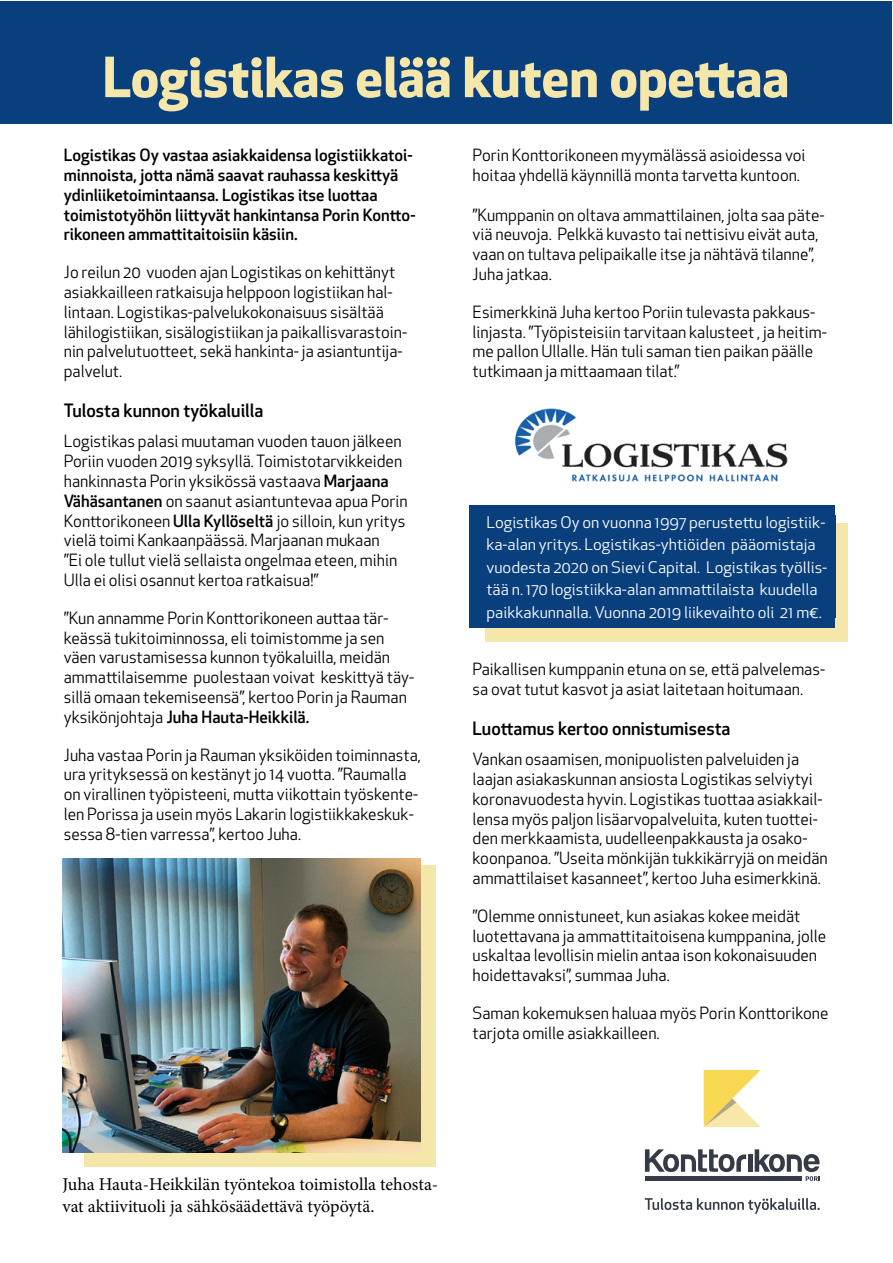
<style>
.page{position:relative;width:893px;height:1263px;background:#fff}
.page>*{position:absolute;margin:0;border:0;box-sizing:border-box;transform-origin:0 0}
.t1{font:700 54px "Apex New";color:#f5e6aa}
.t2{font:18px/21.6px "Minion Pro";color:#000}
.t3{font:500 18px "Apex New";color:#000}
.t4{font:16.5px/19.8px "Apex New";color:#000}
.t5{font:500 16.5px/19.8px "Apex New";color:#000}
.t6{font:15.6px/22.5px "Apex New";color:#fff;scale:1.05 1}
.s1{font-weight:500}
</style>
<div class="page">
<div style="left:84px;top:865px;width:351px;height:302px;background:#f5e6aa"></div>
<div style="left:1px;top:1px;width:891px;height:122px;background:#093f7d"></div>
<img style="left:514px;top:408px;width:274px;height:74px">
<div style="left:485px;top:523px;width:363px;height:118px;background:#f5e6aa"></div>
<div style="left:469px;top:506px;width:366px;height:122px;background:#093f7d"></div>
<img style="left:62px;top:858px;width:359px;height:294px">
<svg style="left:704px;top:1070px;width:57px;height:57px"></svg>
<svg style="left:645px;top:1198px;width:175px;height:16px"></svg>
<div style="left:748px;top:1154px;width:5px;height:18px;background:#343b46"></div>
<div style="left:645px;top:1176px;width:157px;height:5px;background:#343b46"></div>
<svg style="left:645px;top:1149px;width:101px;height:23px"></svg>
<svg style="left:755px;top:1149px;width:64px;height:32px"></svg>
<h1 class="t1" style="left:103px;top:38px;width:688px">Logistikas elää kuten opettaa</h1>
<p class="t5" style="left:64px;top:145px;width:353px">Logistikas Oy vastaa asiakkaidensa logistiikkatoi&shy;minnoista, jotta nämä saavat rauhassa keskittyä ydinliiketoimintaansa. Logistikas itse luottaa toimistotyöhön liittyvät hankintansa Porin Kontto&shy;rikoneen ammattitaitoisiin käsiin.</p>
<p class="t4" style="left:64px;top:262px;width:345px">Jo reilun 20 vuoden ajan Logistikas on kehittänyt asiakkailleen ratkaisuja helppoon logistiikan hal&shy;lintaan. Logistikas-palvelukokonaisuus sisältää lähilogistiikan, sisälogistiikan ja paikallisvarastoin&shy;nin palvelutuotteet, sekä hankinta- ja asiantuntija&shy;palvelut.</p>
<p class="t3" style="left:64px;top:398px;width:201px">Tulosta kunnon työkaluilla</p>
<p class="t4" style="left:64px;top:432px;width:345px">Logistikas palasi muutaman vuoden tauon jälkeen Poriin vuoden 2019 syksyllä. Toimistotarvikkeiden hankinnasta Porin yksikössä vastaava <span class="s1">Marjaana Vähäsantanen</span> on saanut asiantuntevaa apua Porin Konttorikoneen <span class="s1">Ulla Kyllöseltä</span> jo silloin, kun yritys vielä toimi Kankaanpäässä. Marjaanan mukaan<br>”Ei ole tullut vielä sellaista ongelmaa eteen, mihin Ulla ei olisi osannut kertoa ratkaisua!”</p>
<p class="t4" style="left:64px;top:608px;width:352px">”Kun annamme Porin Konttorikoneen auttaa tär&shy;keässä tukitoiminnossa, eli toimistomme ja sen väen varustamisessa kunnon työkaluilla, meidän ammattilaisemme puolestaan voivat keskittyä täy&shy;sillä omaan tekemiseensä”, kertoo Porin ja Rauman yksikönjohtaja <span class="s1">Juha Hauta-Heikkilä.</span></p>
<p class="t4" style="left:64px;top:745px;width:359px">Juha vastaa Porin ja Rauman yksiköiden toiminnasta, ura yrityksessä on kestänyt jo 14 vuotta. ”Raumalla on virallinen työpisteeni, mutta viikottain työskente&shy;len Porissa ja usein myös Lakarin logistiikkakeskuk&shy;sessa 8-tien varressa”, kertoo Juha.</p>
<p class="t4" style="left:473px;top:145px;width:334px">Porin Konttorikoneen myymälässä asioidessa voi hoitaa yhdellä käynnillä monta tarvetta kuntoon.</p>
<p class="t4" style="left:473px;top:205px;width:353px">”Kumppanin on oltava ammattilainen, jolta saa päte&shy;viä neuvoja. Pelkkä kuvasto tai nettisivu eivät auta, vaan on tultava pelipaikalle itse ja nähtävä tilanne”, Juha jatkaa.</p>
<p class="t4" style="left:473px;top:302px;width:356px">Esimerkkinä Juha kertoo Poriin tulevasta pakkaus&shy;linjasta. ”Työpisteisiin tarvitaan kalusteet , ja heitim&shy;me pallon Ullalle. Hän tuli saman tien paikan päälle tutkimaan ja mittaamaan tilat.”</p>
<p class="t6" style="left:486px;top:511px;width:326px">Logistikas Oy on vuonna 1997 perustettu logistiik&shy;ka-alan yritys. Logistikas-yhtiöiden pääomistaja vuodesta 2020 on Sievi Capital. Logistikas työllis&shy;tää n. 170 logistiikka-alan ammattilaista kuudella paikkakunnalla. Vuonna 2019 liikevaihto oli 21 m€.</p>
<p class="t4" style="left:473px;top:659px;width:354px">Paikallisen kumppanin etuna on se, että palvelemas&shy;sa ovat tutut kasvot ja asiat laitetaan hoitumaan.</p>
<p class="t3" style="left:473px;top:716px;width:259px">Luottamus kertoo onnistumisesta</p>
<p class="t4" style="left:473px;top:749px;width:357px">Vankan osaamisen, monipuolisten palveluiden ja laajan asiakaskunnan ansiosta Logistikas selviytyi koronavuodesta hyvin. Logistikas tuottaa asiakkail&shy;lensa myös paljon lisäarvopalveluita, kuten tuottei&shy;den merkkaamista, uudelleenpakkausta ja osako&shy;koonpanoa. ”Useita mönkijän tukkikärryjä on meidän ammattilaiset kasanneet”, kertoo Juha esimerkkinä.</p>
<p class="t4" style="left:473px;top:906px;width:355px">”Olemme onnistuneet, kun asiakas kokee meidät luotettavana ja ammattitaitoisena kumppanina, jolle uskaltaa levollisin mielin antaa ison kokonaisuuden hoidettavaksi”, summaa Juha.</p>
<p class="t4" style="left:473px;top:1003px;width:358px">Saman kokemuksen haluaa myös Porin Konttorikone tarjota omille asiakkailleen.</p>
<p class="t2" style="left:62px;top:1173px;width:377px">Juha Hauta-Heikkilän työntekoa toimistolla tehosta&shy;vat aktiivituoli ja sähkösäädettävä työpöytä.</p>
</div>
